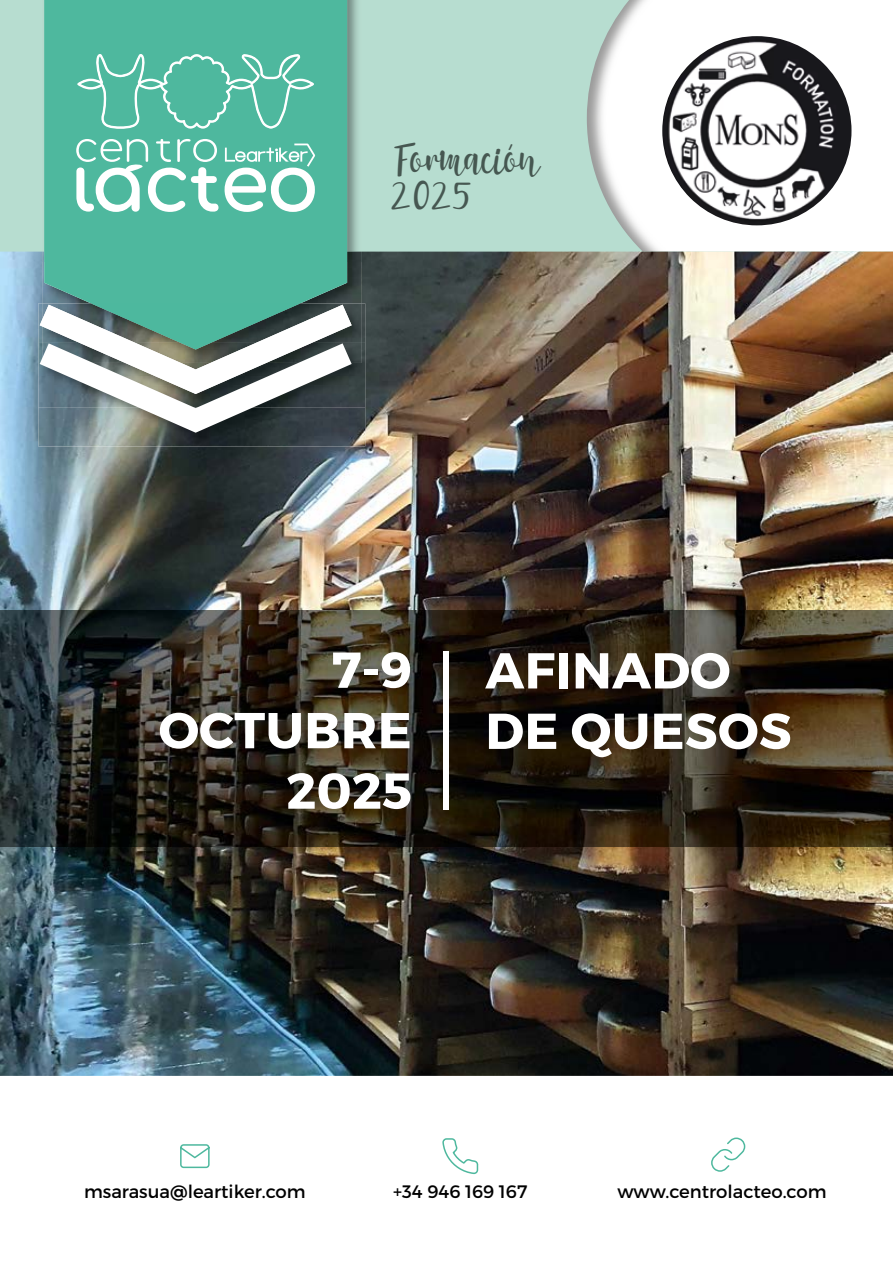
<style>
.page{position:relative;width:893px;height:1263px;background:#fff}
.page>*{position:absolute;margin:0;border:0;box-sizing:border-box;transform-origin:0 0}
.t1{font:700 50.4px/60.4px "Montserrat";letter-spacing:.01em;color:#fff}
.t2{font:45.75px "meryana";color:#465751}
.t3{font:43.35px "meryana";color:#465751}
.t4{font:18px "Montserrat";color:#000}
</style>
<div class="page">
<div style="left:0;top:0;width:893px;height:261px;background:#b7ddd0"></div>
<img style="left:587px;top:0;width:306px;height:252px">
<svg style="left:648px;top:22px;width:218px;height:218px;background:#bebdbe"></svg>
<img style="left:0;top:252px;width:893px;height:824px">
<img style="left:42px;top:0;width:319px;height:303px">
<div style="left:44px;top:0;width:303px;height:303px;background:#4eb89e"></div>
<svg style="left:77px;top:54px;width:237px;height:75px;background:#63c0aa"></svg>
<svg style="left:225px;top:144px;width:90px;height:68px;background:#8fd2c1"></svg>
<svg style="left:76px;top:139px;width:142px;height:73px;background:#86cebd"></svg>
<img style="left:38px;top:303px;width:327px;height:39px">
<img style="left:91px;top:303px;width:209px;height:2px">
<img style="left:38px;top:408px;width:327px;height:38px">
<img style="left:38px;top:342px;width:327px;height:66px">
<svg style="left:40px;top:305px;width:312px;height:128px"></svg>
<svg style="left:180px;top:1144px;width:30px;height:24px"></svg>
<svg style="left:442px;top:1138px;width:36px;height:36px"></svg>
<svg style="left:711px;top:1137px;width:34px;height:35px"></svg>
<img style="left:0;top:610px;width:893px;height:236px">
<div style="left:443px;top:651px;width:6px;height:158px;background:#fff"></div>
<h2 class="t2" style="left:394px;top:126px;width:148px">Formación</h2>
<h3 class="t3" style="left:390px;top:163px;width:84px">2025</h3>
<h1 class="t1" style="left:159px;top:640px;width:255px;text-align:right">7-9<br>OCTUBRE<br>2025</h1>
<h1 class="t1" style="left:485px;top:641px;width:308px">AFINADO<br>DE QUESOS</h1>
<p class="t4" style="left:84px;top:1181px;width:223px">msarasua@leartiker.com</p>
<p class="t4" style="left:393px;top:1181px;width:136px">+34 946 169 167</p>
<p class="t4" style="left:617px;top:1181px;width:211px">www.centrolacteo.com</p>
</div>
